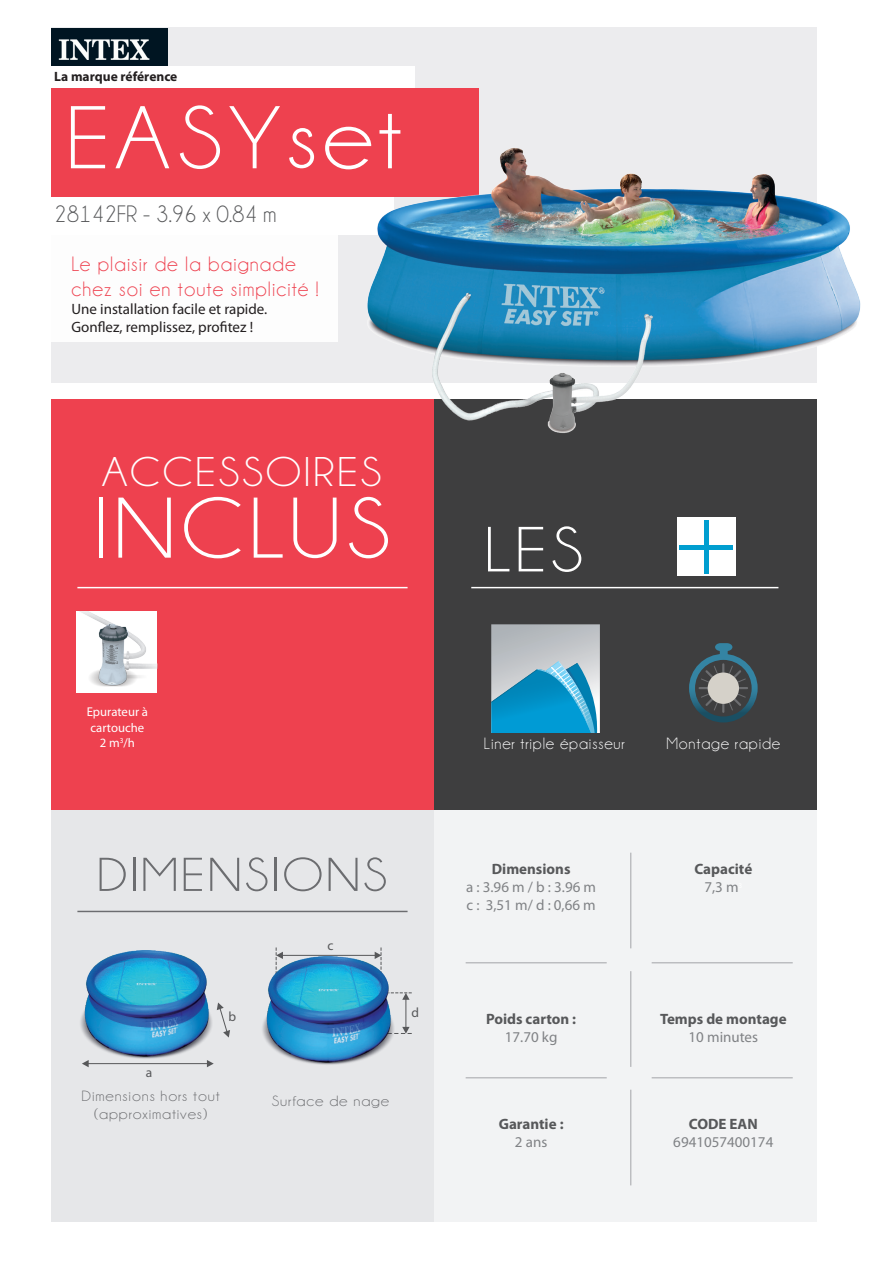
<style>
.page{position:relative;width:893px;height:1263px;background:#fff}
.page>*{position:absolute;margin:0;border:0;box-sizing:border-box;transform-origin:0 0}
.t1{font:90px "Champagne&Limousines";letter-spacing:.05em;color:#fff;scale:1.1 1}
.t2{font:87px "Champagne&Limousines";letter-spacing:.05em;color:#fff;scale:1.1 1}
.t3{font:64.5px "Champagne&Limousines";color:#fff;scale:1.1 1}
.t4{font:48px "Champagne&Limousines";letter-spacing:.05em;color:#6c6d70;scale:1.1 1}
.t5{font:42px "Champagne&Limousines";letter-spacing:.05em;color:#fff;scale:1.1 1}
.t6{font:24px "Champagne&Limousines";color:#57585a}
.t7{font:21px/25.2px "Champagne&Limousines";letter-spacing:.05em;color:#ee414f}
.t8{font:16.5px "Champagne&Limousines";letter-spacing:.05em;color:#fff}
.t9{font:15px "Myriad Pro";color:#808285}
.t10{font:700 15px "Myriad Pro";color:#57585a}
.t11{font:15px "Myriad Pro";color:#231f20}
.t12{font:15px "Champagne&Limousines";letter-spacing:.05em;color:#6c6d70;scale:1.1 1}
.t13{font:700 13.5px "Myriad Pro";color:#231f20}
.t14{font:13.5px "Myriad Pro";color:#57585a}
.t15{font:12.75px/15.3px "Myriad Pro";color:#fff}
</style>
<div class="page">
<div style="left:51px;top:28px;width:765px;height:355px;background:#ececee"></div>
<div style="left:51px;top:28px;width:117px;height:66px;background:#001522"></div>
<div style="left:51px;top:219px;width:287px;height:123px;background:#fff"></div>
<div style="left:51px;top:183px;width:343px;height:52px;background:#fff"></div>
<div style="left:51px;top:66px;width:363px;height:34px;background:#fff"></div>
<div style="left:51px;top:88px;width:427px;height:108px;background:#ee414f"></div>
<div style="left:51px;top:399px;width:383px;height:412px;background:#ee414f"></div>
<div style="left:434px;top:399px;width:382px;height:412px;background:#3e3e3f"></div>
<svg style="left:689px;top:643px;width:69px;height:79px"></svg>
<div style="left:708px;top:672px;width:31px;height:32px;background:#d5d1c9;border-radius:50%"></div>
<div style="left:51px;top:809px;width:383px;height:412px;background:#e6e7e9"></div>
<div style="left:434px;top:809px;width:382px;height:412px;background:#f2f3f4"></div>
<hr style="left:466px;top:962px;width:141px;height:1px;background:#bcbdc0">
<hr style="left:630px;top:853px;width:1px;height:95px;background:#bcbdc0">
<hr style="left:630px;top:971px;width:1px;height:96px;background:#bcbdc0">
<hr style="left:630px;top:1090px;width:1px;height:95px;background:#bcbdc0">
<hr style="left:652px;top:962px;width:141px;height:1px;background:#bcbdc0">
<hr style="left:466px;top:1077px;width:141px;height:1px;background:#bcbdc0">
<hr style="left:652px;top:1077px;width:141px;height:1px;background:#bcbdc0">
<hr style="left:77px;top:911px;width:331px;height:1px;background:#6c6d70">
<hr style="left:77px;top:587px;width:331px;height:1px;background:#fff">
<hr style="left:471px;top:587px;width:307px;height:1px;background:#fff">
<img style="left:80px;top:950px;width:132px;height:109px">
<svg style="left:217px;top:1002px;width:13px;height:35px"></svg>
<hr style="left:85px;top:1063px;width:125px;height:1px;background:#57585a">
<svg style="left:207px;top:1060px;width:7px;height:7px"></svg>
<svg style="left:82px;top:1060px;width:7px;height:7px"></svg>
<hr style="left:280px;top:955px;width:98px;height:1px;background:#57585a">
<hr style="left:405px;top:996px;width:1px;height:34px;background:#57585a">
<svg style="left:276px;top:947px;width:7px;height:9px"></svg>
<svg style="left:375px;top:947px;width:37px;height:53px"></svg>
<svg style="left:396px;top:1027px;width:16px;height:7px"></svg>
<img style="left:262px;top:956px;width:134px;height:109px">
<img style="left:77px;top:611px;width:80px;height:82px">
<div style="left:677px;top:518px;width:59px;height:58px;background:#fff"></div>
<div style="left:704px;top:521px;width:5px;height:53px;background:#009ed0"></div>
<div style="left:680px;top:545px;width:53px;height:5px;background:#009ed0"></div>
<svg style="left:491px;top:624px;width:109px;height:109px;background:#6bafca"></svg>
<img style="left:58px;top:39px;width:92px;height:21px">
<img style="left:222px;top:94px;width:639px;height:398px">
<p class="t13" style="left:54px;top:67px;width:125px">La marque référence</p>
<p class="t1" style="left:66px;top:93px;width:307px">EASYset</p>
<p class="t6" style="left:54px;top:202px;width:224px">28142FR - 3.96 x 0.84 m</p>
<p class="t7" style="left:71px;top:251px;width:249px">Le plaisir de la baignade chez soi en toute simplicité !</p>
<p class="t11" style="left:71px;top:299px;width:197px">Une installation facile et rapide.</p>
<p class="t11" style="left:71px;top:317px;width:183px">Gonflez, remplissez, profitez !</p>
<p class="t5" style="left:102px;top:451px;width:255px">ACCESSOIRES</p>
<p class="t2" style="left:93px;top:485px;width:272px">INCLUS</p>
<p class="t3" style="left:484px;top:517px;width:92px">LES</p>
<p class="t15" style="left:87px;top:704px;width:63px">Epurateur à cartouche</p>
<p class="t15" style="left:100px;top:735px;width:37px">2 m<sup>3</sup>/h</p>
<p class="t8" style="left:484px;top:735px;width:142px">Liner triple épaisseur</p>
<p class="t8" style="left:666px;top:735px;width:115px">Montage rapide</p>
<p class="t4" style="left:97px;top:851px;width:266px">DIMENSIONS</p>
<p class="t14" style="left:228px;top:1008px;width:9px">b</p>
<p class="t14" style="left:146px;top:1064px;width:8px">a</p>
<p class="t12" style="left:82px;top:1088px;width:127px">Dimensions hors tout</p>
<p class="t12" style="left:94px;top:1106px;width:105px">(approximatives)</p>
<p class="t14" style="left:327px;top:937px;width:8px">c</p>
<p class="t12" style="left:272px;top:1093px;width:108px">Surface de nage</p>
<p class="t14" style="left:411px;top:1004px;width:9px">d</p>
<p class="t10" style="left:492px;top:859px;width:80px">Dimensions</p>
<p class="t9" style="left:466px;top:878px;width:131px">a : 3.96 m / b : 3.96 m</p>
<p class="t9" style="left:466px;top:896px;width:131px">c : 3,51 m/ d : 0,66 m</p>
<p class="t10" style="left:486px;top:1009px;width:92px">Poids carton :</p>
<p class="t9" style="left:505px;top:1027px;width:54px">17.70 kg</p>
<p class="t10" style="left:499px;top:1114px;width:66px">Garantie :</p>
<p class="t9" style="left:515px;top:1133px;width:34px">2 ans</p>
<p class="t10" style="left:694px;top:859px;width:59px">Capacité</p>
<p class="t9" style="left:704px;top:878px;width:39px">7,3 m<sup>3</sup></p>
<p class="t10" style="left:660px;top:1009px;width:128px">Temps de montage</p>
<p class="t9" style="left:689px;top:1027px;width:71px">10 minutes</p>
<p class="t10" style="left:689px;top:1114px;width:70px">CODE EAN</p>
<p class="t9" style="left:673px;top:1133px;width:102px">6941057400174</p>
</div>
